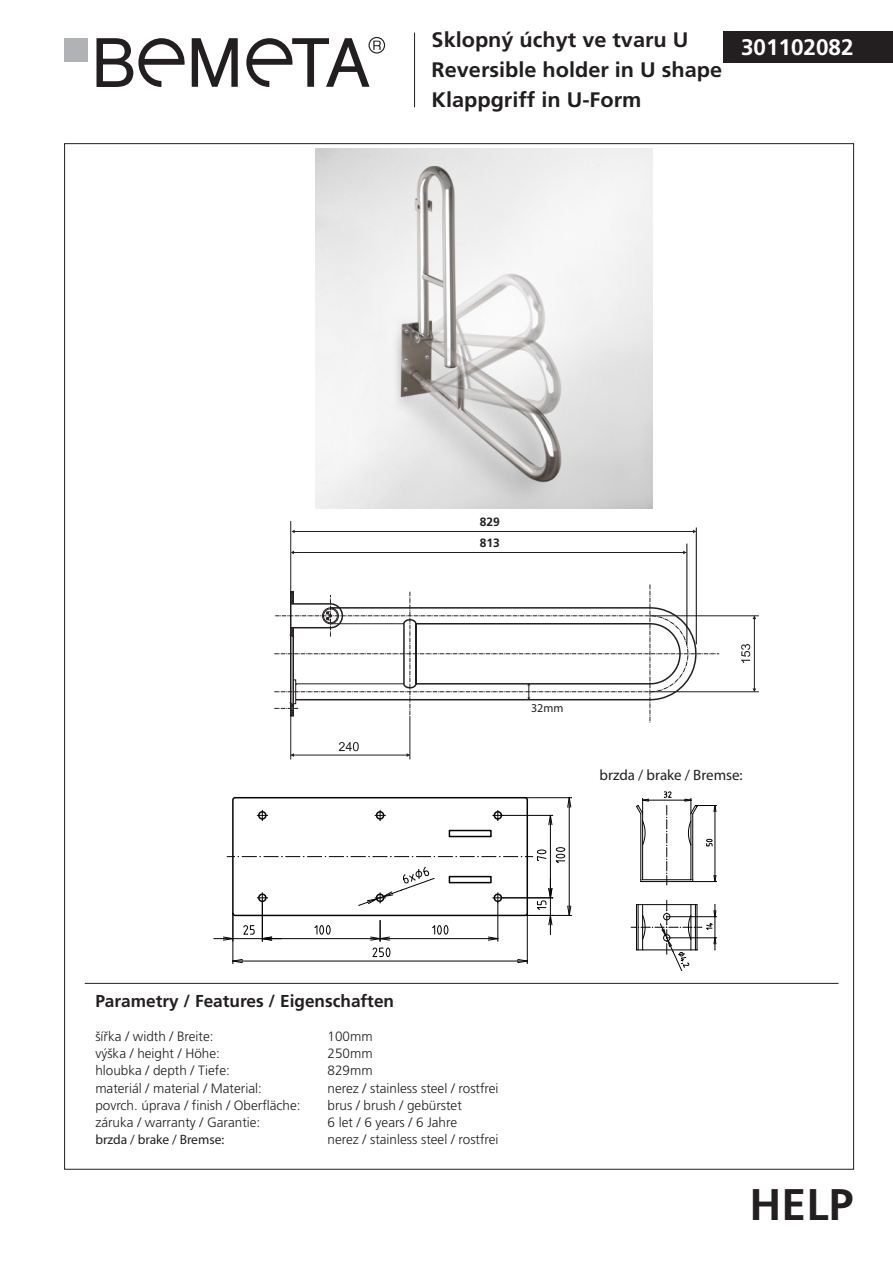
<style>
.page{position:relative;width:893px;height:1263px;background:#fff}
.page>*{position:absolute;margin:0;border:0;box-sizing:border-box;transform-origin:0 0}
.t1{font:700 44.25px "Frutiger CE";color:#231f20}
.t2{font:700 22.5px "Frutiger CE";color:#fff}
.t3{font:700 21px/30px "Frutiger CE";color:#211e1e}
.t4{font:700 21px "Frutiger CE";color:#231f20}
.t5{font:700 17.25px "Frutiger CE";color:#231f20}
.t6{font:15px "Myriad Pro";color:#231f20}
.t7{font:300 13.5px "Frutiger CE";color:#231f20}
.t8{font:13.5px "Myriad Pro";color:#231f20}
.t9{font:700 12px "Frutiger CE";color:#231f20}
.t10{font:12px "Myriad Pro";color:#231f20}
</style>
<div class="page">
<hr style="left:232px;top:913px;width:1px;height:50px;background:#050504">
<hr style="left:527px;top:913px;width:1px;height:50px;background:#050504">
<hr style="left:242px;top:961px;width:276px;height:1px;background:#050504">
<svg style="left:232px;top:958px;width:11px;height:6px"></svg>
<svg style="left:517px;top:958px;width:11px;height:6px"></svg>
<svg style="left:372px;top:947px;width:19px;height:10px"></svg>
<svg style="left:214px;top:797px;width:358px;height:144px"></svg>
<hr style="left:643px;top:879px;width:48px;height:1px;background:#050504">
<hr style="left:642px;top:813px;width:1px;height:67px;background:#050504">
<hr style="left:690px;top:813px;width:1px;height:67px;background:#050504">
<hr style="left:692px;top:814px;width:1px;height:66px;background:#050504">
<hr style="left:643px;top:881px;width:48px;height:1px;background:#050504">
<hr style="left:640px;top:814px;width:1px;height:66px;background:#050504">
<hr style="left:649px;top:800px;width:36px;height:1px;background:#050504">
<svg style="left:664px;top:791px;width:8px;height:7px"></svg>
<svg style="left:636px;top:798px;width:13px;height:48px"></svg>
<svg style="left:666px;top:806px;width:1px;height:79px"></svg>
<svg style="left:631px;top:900px;width:86px;height:72px"></svg>
<hr style="left:715px;top:811px;width:1px;height:64px;background:#050504">
<svg style="left:690px;top:875px;width:27px;height:7px"></svg>
<svg style="left:684px;top:798px;width:33px;height:49px"></svg>
<svg style="left:339px;top:742px;width:20px;height:9px"></svg>
<svg style="left:741px;top:644px;width:9px;height:19px"></svg>
<hr style="left:754px;top:616px;width:1px;height:76px;background:#231f20">
<hr style="left:650px;top:691px;width:109px;height:1px;background:#231f20">
<hr style="left:650px;top:615px;width:109px;height:1px;background:#231f20">
<hr style="left:292px;top:552px;width:394px;height:1px;background:#231f20">
<hr style="left:290px;top:521px;width:1px;height:75px;background:#231f20">
<hr style="left:290px;top:711px;width:1px;height:48px;background:#231f20">
<hr style="left:410px;top:716px;width:1px;height:43px;background:#231f20">
<hr style="left:291px;top:755px;width:119px;height:1px;background:#231f20">
<svg style="left:752px;top:688px;width:4px;height:4px"></svg>
<div style="left:724px;top:31px;width:169px;height:32px;background:#231f20"></div>
<svg style="left:192px;top:38px;width:46px;height:49px"></svg>
<svg style="left:96px;top:38px;width:89px;height:49px"></svg>
<div style="left:65px;top:38px;width:23px;height:24px;background:#b1b2b6"></div>
<svg style="left:246px;top:37px;width:139px;height:50px"></svg>
<hr style="left:414px;top:33px;width:1px;height:74px;background:#231f20">
<hr style="left:687px;top:544px;width:1px;height:100px;background:#050504">
<hr style="left:696px;top:527px;width:1px;height:117px;background:#050504">
<hr style="left:294px;top:531px;width:400px;height:1px;background:#231f20">
<svg style="left:274px;top:584px;width:445px;height:139px"></svg>
<hr style="left:85px;top:983px;width:753px;height:1px;background:#231f20">
<img style="left:316px;top:148px;width:337px;height:361px">
<h3 class="t4" style="left:432px;top:27px;width:258px">Sklopný úchyt ve tvaru U</h3>
<h3 class="t3" style="left:432px;top:54px;width:292px">Reversible holder in U shape<br>Klappgriff in U-Form</h3>
<h2 class="t2" style="left:741px;top:34px;width:114px">301102082</h2>
<p class="t9" style="left:480px;top:515px;width:22px">829</p>
<p class="t9" style="left:480px;top:536px;width:22px">813</p>
<p class="t10" style="left:531px;top:700px;width:34px">32mm</p>
<p class="t5" style="left:95px;top:991px;width:300px">Parametry / Features / Eigenschaften</p>
<p class="t7" style="left:95px;top:1028px;width:120px">šířka / width / Breite:</p>
<p class="t7" style="left:328px;top:1028px;width:47px">100mm</p>
<p class="t7" style="left:95px;top:1046px;width:126px">výška / height / Höhe:</p>
<p class="t7" style="left:328px;top:1046px;width:47px">250mm</p>
<p class="t7" style="left:95px;top:1063px;width:136px">hloubka / depth / Tiefe:</p>
<p class="t7" style="left:328px;top:1063px;width:47px">829mm</p>
<p class="t7" style="left:95px;top:1080px;width:168px">materiál / material / Material:</p>
<p class="t7" style="left:328px;top:1080px;width:173px">nerez / stainless steel / rostfrei</p>
<p class="t7" style="left:95px;top:1097px;width:207px">povrch. úprava / finish / Oberfläche:</p>
<p class="t7" style="left:328px;top:1097px;width:136px">brus / brush / gebürstet</p>
<p class="t7" style="left:95px;top:1115px;width:166px">záruka / warranty / Garantie:</p>
<p class="t7" style="left:328px;top:1115px;width:131px">6 let / 6 years / 6 Jahre</p>
<p class="t8" style="left:95px;top:1131px;width:130px">brzda / brake / Bremse:</p>
<p class="t7" style="left:328px;top:1132px;width:173px">nerez / stainless steel / rostfrei</p>
<p class="t6" style="left:600px;top:766px;width:145px">brzda / brake / Bremse:</p>
<h1 class="t1" style="left:749px;top:1179px;width:105px">HELP</h1>
</div>
